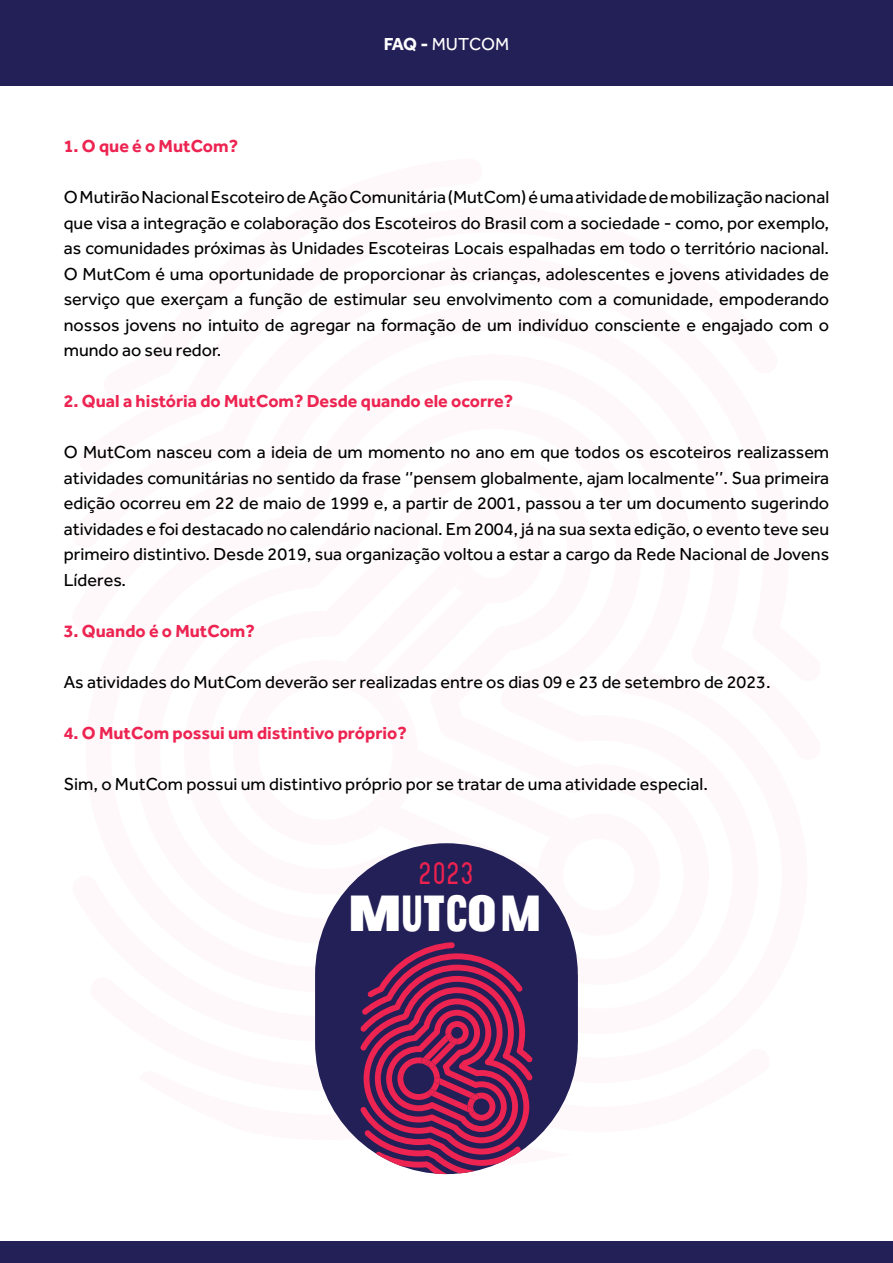
<style>
.page{position:relative;width:893px;height:1263px;background:#fff}
.page>*{position:absolute;margin:0;border:0;box-sizing:border-box;transform-origin:0 0}
.t1{font:47.25px "Press Box Clean";color:#fff}
.t2{font:300 26.55px "Gotcha Gothic";color:#ed2250}
.t3{font:18px/25.5px "Effra";color:#000;text-align:justify}
.t4{font:700 18px "Effra";color:#ed2451}
.t5{font:18px "Effra";color:#fff}
.s1{font-weight:700}
</style>
<div class="page">
<div style="left:0;top:0;width:893px;height:85px;background:#231f57"></div>
<div style="left:0;top:1242px;width:893px;height:21px;background:#231f57"></div>
<div style="left:315px;top:843px;width:263px;height:331px;background:#231f57;border-radius:131px"></div>
<svg style="left:315px;top:942px;width:218px;height:232px"></svg>
<p class="t5" style="left:384px;top:34px;width:127px"><span class="s1">FAQ -</span> MUTCOM</p>
<p class="t4" style="left:64px;top:135px;width:176px">1. O que é o MutCom?</p>
<p class="t3" style="left:64px;top:184px;width:767px">O Mutirão Nacional Escoteiro de Ação Comunitária (MutCom) é uma atividade de mobilização nacional que visa a integração e colaboração dos Escoteiros do Brasil com a sociedade - como, por exemplo, as comunidades próximas às Unidades Escoteiras Locais espalhadas em todo o território nacional.<br>O MutCom é uma oportunidade de proporcionar às crianças, adolescentes e jovens atividades de serviço que exerçam a função de estimular seu envolvimento com a comunidade, empoderando nossos jovens no intuito de agregar na formação de um indivíduo consciente e engajado com o mundo ao seu redor.</p>
<p class="t4" style="left:64px;top:390px;width:451px">2. Qual a história do MutCom? Desde quando ele ocorre?</p>
<p class="t3" style="left:64px;top:439px;width:767px">O MutCom nasceu com a ideia de um momento no ano em que todos os escoteiros realizassem atividades comunitárias no sentido da frase ‘’pensem globalmente, ajam localmente’’. Sua primeira edição ocorreu em 22 de maio de 1999 e, a partir de 2001, passou a ter um documento sugerindo atividades e foi destacado no calendário nacional. Em 2004, já na sua sexta edição, o evento teve seu primeiro distintivo. Desde 2019, sua organização voltou a estar a cargo da Rede Nacional de Jovens Líderes.</p>
<p class="t4" style="left:64px;top:620px;width:193px">3. Quando é o MutCom?</p>
<p class="t3" style="left:64px;top:669px;width:708px">As atividades do MutCom deverão ser realizadas entre os dias 09 e 23 de setembro de 2023.</p>
<p class="t4" style="left:64px;top:722px;width:344px">4. O MutCom possui um distintivo próprio?</p>
<p class="t3" style="left:64px;top:771px;width:646px">Sim, o MutCom possui um distintivo próprio por se tratar de uma atividade especial.</p>
<h2 class="t2" style="left:419px;top:852px;width:57px">2023</h2>
<h1 class="t1" style="left:351px;top:887px;width:192px">mUTCoM</h1>
</div>
